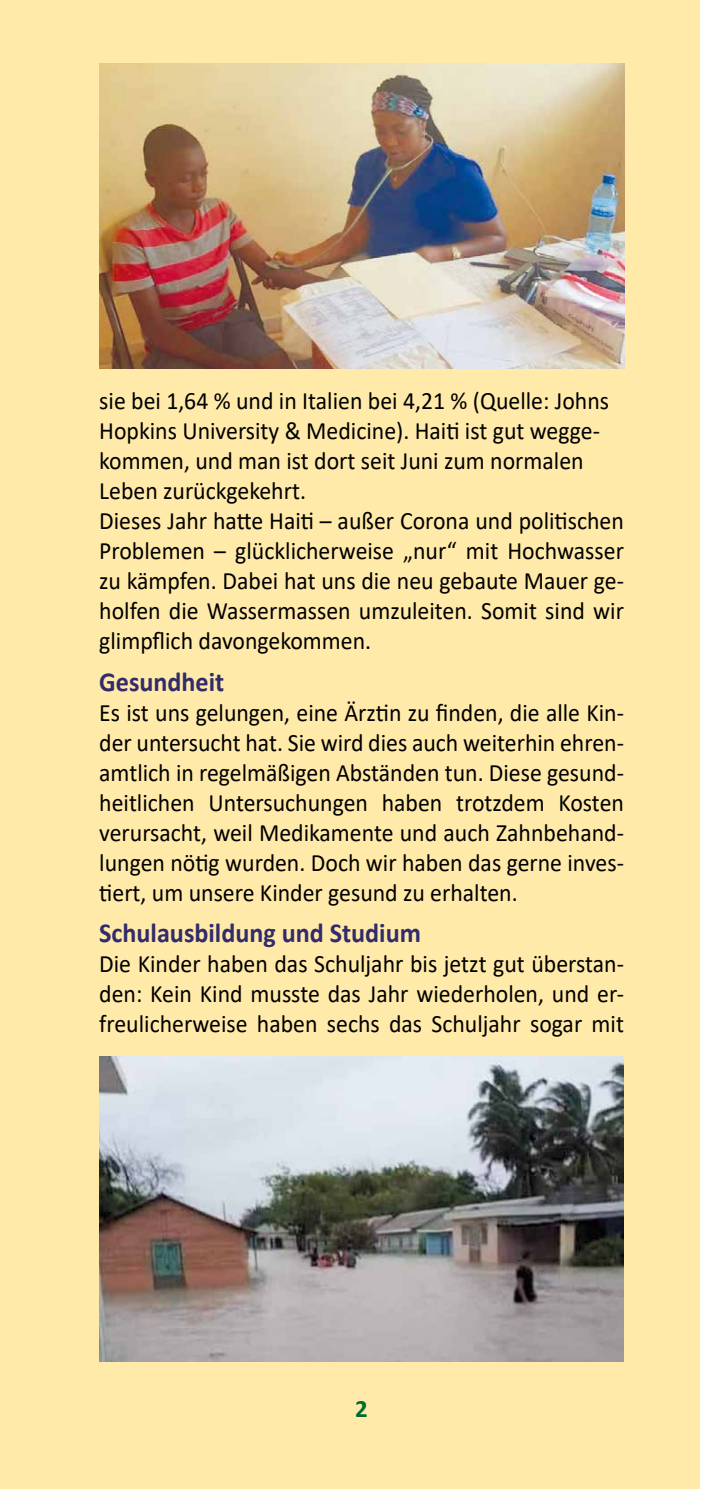
<style>
.page{position:relative;width:702px;height:1489px;background:#fff}
.page>*{position:absolute;margin:0;border:0;box-sizing:border-box;transform-origin:0 0}
.Titel_2__11_pt_blau{font:700 27.5px "Calibri";color:#312b6b;scale:.95 1}
.Text_oh__Einzug{font:25px/30px "Calibri";color:#000;text-align:justify;scale:.95 1}
.t1{font:700 25px "Calibri";color:#006b2d}
</style>
<div class="page">
<div style="left:0;top:0;width:700px;height:1488px;background:#ffeaa9"></div>
<img style="left:99px;top:64px;width:525px;height:305px">
<img style="left:99px;top:1056px;width:525px;height:305px">
<p class="Text_oh__Einzug" style="left:99px;top:385px;width:538px;text-align:left">sie bei 1,64 % und in Italien bei 4,21 % (Quelle: Johns Hopkins University &amp; Medicine). Haiti ist gut wegge&shy;kommen, und man ist dort seit Juni zum normalen Leben zurückgekehrt.</p>
<p class="Text_oh__Einzug" style="left:99px;top:505px;width:554px">Dieses Jahr hatte Haiti – außer Corona und politischen Problemen – glücklicherweise „nur“ mit Hochwasser zu kämpfen. Dabei hat uns die neu gebaute Mauer ge&shy;holfen die Wassermassen umzuleiten. Somit sind wir glimpflich davongekommen.</p>
<p class="Titel_2__11_pt_blau" style="left:99px;top:662px;width:133px">Gesundheit</p>
<p class="Text_oh__Einzug" style="left:99px;top:696px;width:554px">Es ist uns gelungen, eine Ärztin zu finden, die alle Kin&shy;der untersucht hat. Sie wird dies auch weiterhin ehren&shy;amtlich in regelmäßigen Abständen tun. Diese gesund&shy;heitlichen Untersuchungen haben trotzdem Kosten verursacht, weil Medikamente und auch Zahnbehand&shy;lungen nötig wurden. Doch wir haben das gerne inves&shy;tiert, um unsere Kinder gesund zu erhalten.</p>
<p class="Titel_2__11_pt_blau" style="left:99px;top:913px;width:340px">Schulausbildung und Studium</p>
<p class="Text_oh__Einzug" style="left:99px;top:948px;width:554px">Die Kinder haben das Schuljahr bis jetzt gut überstan&shy;den: Kein Kind musste das Jahr wiederholen, und er&shy;freulicherweise haben sechs das Schuljahr sogar mit</p>
<p class="t1" style="left:355px;top:1390px;width:14px">2</p>
</div>
